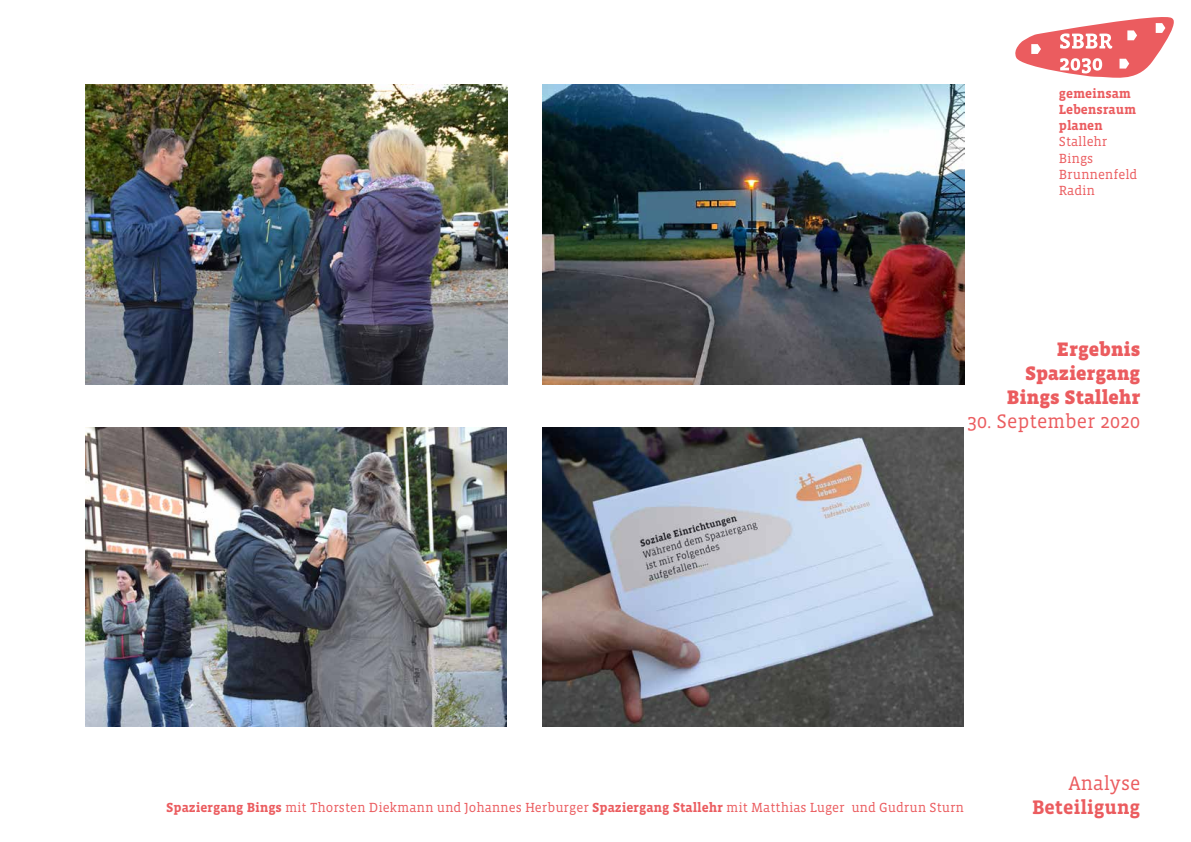
<style>
.page{position:relative;width:1191px;height:842px;background:#fff}
.page>*{position:absolute;margin:0;border:0;box-sizing:border-box;transform-origin:0 0}
.t1{font:900 20px/24px "Vista Slab OTCE";color:#eb5c5f;text-align:right}
.t2{font:20px "Vista Slab OTCE";color:#eb5c5f}
.t3{font:700 20px "Vista Slab OTCE";color:#eb5c5f}
.t4{font:13.5px/16.2px "Vista Slab OTCE";color:#eb5c5f}
.t5{font:700 13.5px/16.2px "Vista Slab OTCE";color:#eb5c5f}
.s1{font-weight:700}
</style>
<div class="page">
<svg style="left:1015px;top:17px;width:159px;height:61px"></svg>
<img style="left:543px;top:85px;width:421px;height:299px">
<img style="left:542px;top:428px;width:421px;height:299px">
<img style="left:86px;top:85px;width:421px;height:299px">
<img style="left:85px;top:428px;width:421px;height:299px">
<p class="t5" style="left:1059px;top:85px;width:79px">gemeinsam<br>Lebensraum planen</p>
<p class="t4" style="left:1059px;top:134px;width:80px">Stallehr<br>Bings<br>Brunnenfeld<br>Radin</p>
<h1 class="t1" style="left:1006px;top:337px;width:135px">Ergebnis<br>Spaziergang<br>Bings Stallehr</h1>
<h1 class="t2" style="left:967px;top:410px;width:174px">30. September 2020</h1>
<h1 class="t2" style="left:1068px;top:771px;width:73px">Analyse</h1>
<p class="t4" style="left:166px;top:799px;width:799px"><span class="s1">Spaziergang Bings</span> mit Thorsten Diekmann und Johannes Herburger <span class="s1">Spaziergang Stallehr</span> mit Matthias Luger und Gudrun Sturn</p>
<h1 class="t3" style="left:1032px;top:795px;width:110px">Beteiligung</h1>
</div>
